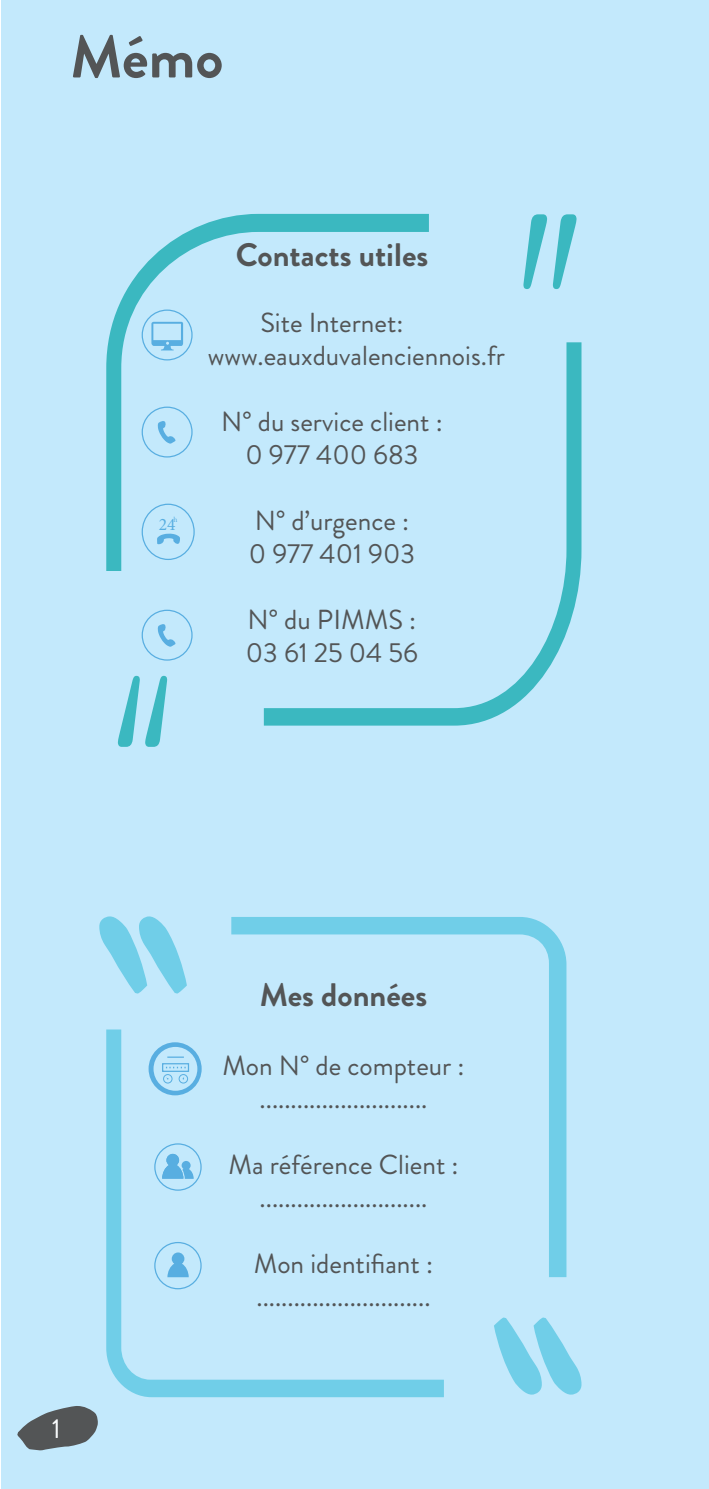
<style>
.page{position:relative;width:709px;height:1489px;background:#fff}
.page>*{position:absolute;margin:0;border:0;box-sizing:border-box;transform-origin:0 0}
.t1{font:700 60px "Brandon Grotesque";color:#535556}
.t2{font:700 32.5px "Brandon Grotesque";color:#535556}
.t3{font:27.5px/33px "Brandon Grotesque";color:#535556}
.t4{font:27.5px "Brandon Grotesque";color:#fbfdfe}
.t5{font:17.5px "Minion Pro";color:#58aee1}
.t6{font:7.5px "Minion Pro";color:#58aee1}
</style>
<div class="page">
<div style="left:1px;top:0;width:708px;height:1488px;background:#c3e9fc"></div>
<svg style="left:106px;top:1029px;width:338px;height:367px"></svg>
<svg style="left:231px;top:917px;width:335px;height:359px"></svg>
<svg style="left:99px;top:916px;width:88px;height:77px"></svg>
<svg style="left:494px;top:1317px;width:87px;height:77px"></svg>
<svg style="left:149px;top:1042px;width:53px;height:53px"></svg>
<svg style="left:162px;top:1153px;width:32px;height:25px"></svg>
<div style="left:154px;top:1143px;width:48px;height:47px;border:1px solid #58aee1;border-radius:50%"></div>
<svg style="left:167px;top:1252px;width:22px;height:25px"></svg>
<div style="left:154px;top:1241px;width:48px;height:48px;border:1px solid #58aee1;border-radius:50%"></div>
<svg style="left:106px;top:214px;width:323px;height:357px"></svg>
<svg style="left:264px;top:342px;width:317px;height:383px"></svg>
<svg style="left:523px;top:214px;width:53px;height:75px"></svg>
<svg style="left:118px;top:675px;width:49px;height:71px"></svg>
<div style="left:142px;top:406px;width:51px;height:51px;border:1px solid #58aee1;border-radius:50%"></div>
<svg style="left:158px;top:417px;width:17px;height:26px"></svg>
<svg style="left:157px;top:533px;width:23px;height:15px"></svg>
<div style="left:142px;top:503px;width:53px;height:57px;border:1px solid #58aee1;border-radius:50%"></div>
<div style="left:142px;top:609px;width:51px;height:51px;border:1px solid #58aee1;border-radius:50%"></div>
<svg style="left:158px;top:624px;width:17px;height:22px"></svg>
<svg style="left:151px;top:322px;width:32px;height:28px"></svg>
<div style="left:142px;top:309px;width:51px;height:51px;border:1px solid #58aee1;border-radius:50%"></div>
<svg style="left:17px;top:1406px;width:81px;height:44px"></svg>
<h1 class="t1" style="left:70px;top:21px;width:155px">Mémo</h1>
<p class="t2" style="left:236px;top:235px;width:194px">Contacts utiles</p>
<p class="t3" style="left:208px;top:308px;width:299px;text-indent:53px">Site Internet: www.eauxduvalenciennois.fr</p>
<p class="t5" style="left:159px;top:513px;width:18px">24</p>
<p class="t6" style="left:173px;top:515px;width:6px">h</p>
<p class="t3" style="left:221px;top:407px;width:223px;text-align:center">N° du service client :<br>0 977 400 683</p>
<p class="t3" style="left:249px;top:506px;width:168px">N° d’urgence :<br>0 977 401 903</p>
<p class="t3" style="left:246px;top:605px;width:174px">N° du PIMMS :<br>03 61 25 04 56</p>
<p class="t4" style="left:52px;top:1415px;width:10px">1</p>
<p class="t2" style="left:260px;top:975px;width:169px">Mes données</p>
<p class="t3" style="left:222px;top:1051px;width:244px;text-align:center">Mon N° de compteur : ...........................</p>
<p class="t3" style="left:228px;top:1150px;width:231px;text-align:center">Ma référence Client : ...........................</p>
<p class="t3" style="left:254px;top:1249px;width:181px">Mon identifiant : ............................</p>
</div>
